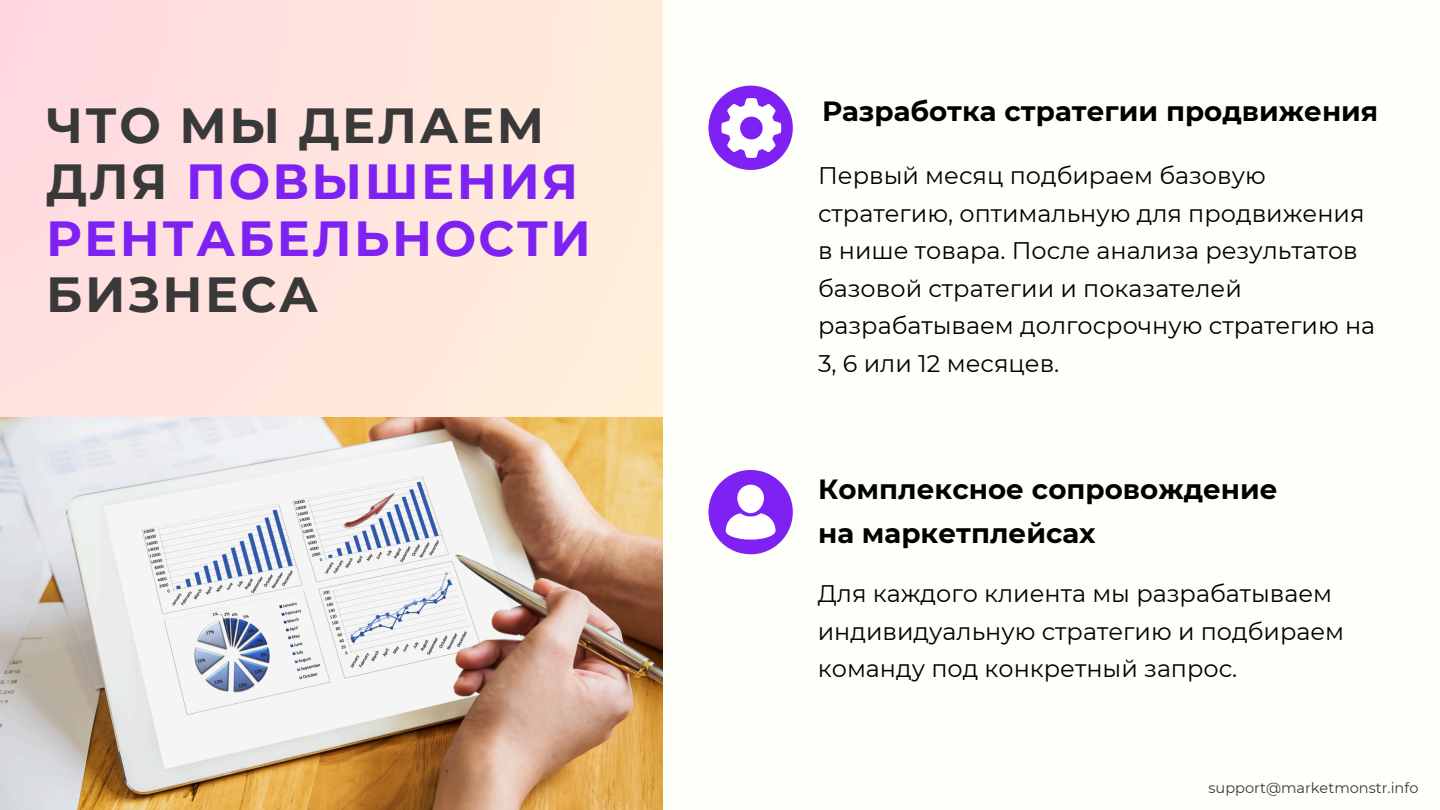
<style>
.page{position:relative;width:1440px;height:810px;background:#ffe4de}
.page>*{position:absolute;margin:0;border:0;box-sizing:border-box;transform-origin:0 0}
.t1{font:700 49.2px/56.2px "Montserrat";letter-spacing:.05em;color:#7e22f4}
.t2{font:700 27.8px/43.5px "Montserrat";color:#000}
.t3{font:700 27.7px "Montserrat";color:#000}
.t4{font:24px/37.5px "Montserrat";color:#000}
.t5{font:14.6px "Montserrat";color:#393939}
.s1{color:#393939}
</style>
<div class="page">
<img style="left:0;top:417px;width:663px;height:393px">
<div style="left:663px;top:0;width:777px;height:810px;background:#fffff9"></div>
<div style="left:708px;top:86px;width:85px;height:84px;background:#7e22f4;border-radius:50%"></div>
<svg style="left:721px;top:98px;width:60px;height:60px"></svg>
<div style="left:708px;top:470px;width:85px;height:84px;background:#7e22f4;border-radius:50%"></div>
<div style="left:737px;top:485px;width:27px;height:28px;background:#fff;border-radius:13px"></div>
<svg style="left:726px;top:513px;width:50px;height:26px"></svg>
<h2 class="t1" style="left:46px;top:97px;width:546px"><span class="s1">ЧТО МЫ ДЕЛАЕМ<br>ДЛЯ</span> ПОВЫШЕНИЯ<br>РЕНТАБЕЛЬНОСТИ<br><span class="s1">БИЗНЕСА</span></h2>
<h3 class="t3" style="left:822px;top:94px;width:558px">Разработка стратегии продвижения</h3>
<p class="t4" style="left:818px;top:157px;width:559px">Первый месяц подбираем базовую стратегию, оптимальную для продвижения в нише товара. После анализа результатов базовой стратегии и показателей разрабатываем долгосрочную стратегию на 3, 6 или 12 месяцев.</p>
<h2 class="t2" style="left:818px;top:468px;width:461px">Комплексное сопровождение на маркетплейсах</h2>
<h3 class="t4" style="left:818px;top:575px;width:528px">Для каждого клиента мы разрабатываем индивидуальную стратегию и подбираем команду под конкретный запрос.</h3>
<p class="t5" style="left:1209px;top:779px;width:212px">support@marketmonstr.info</p>
</div>
